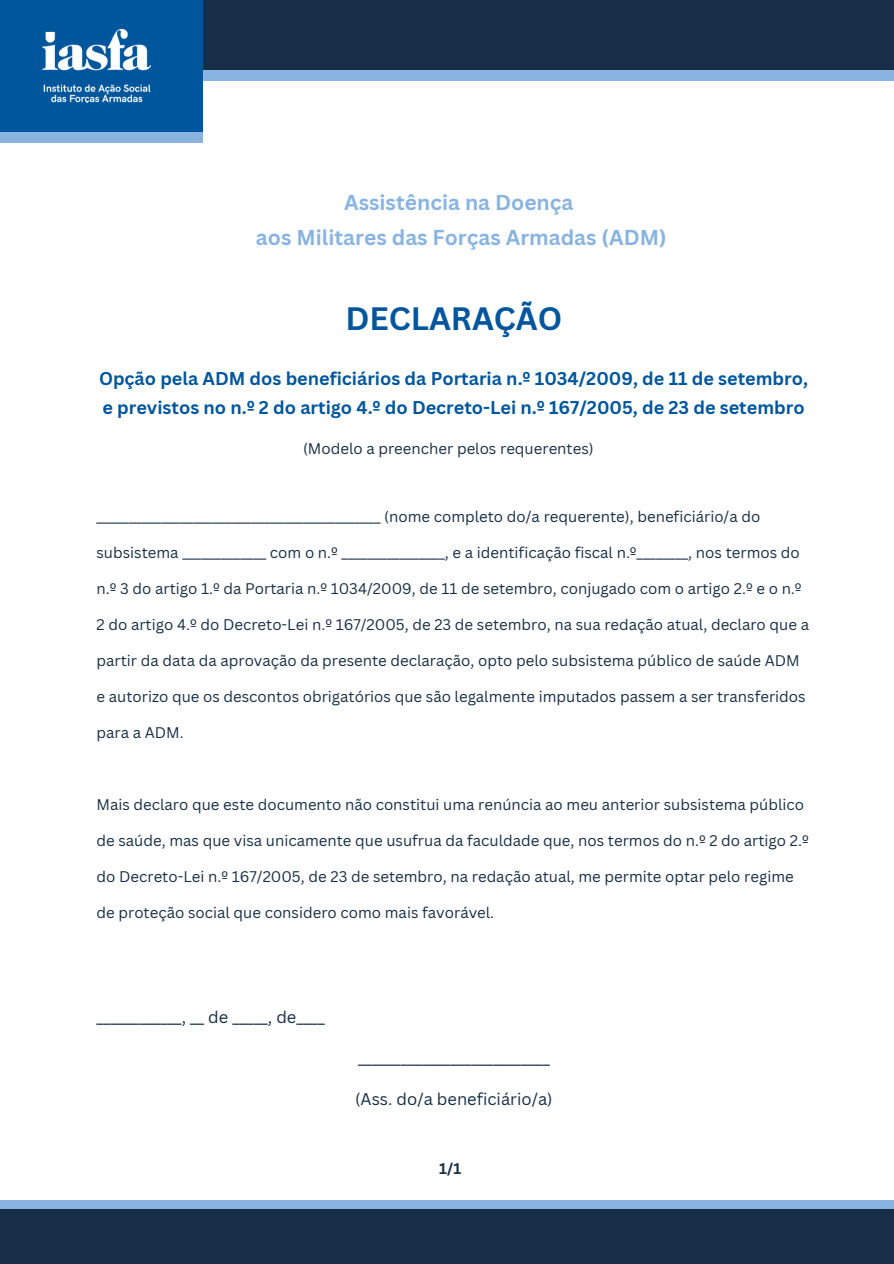
<style>
.page{position:relative;width:894px;height:1264px;background:#fff}
.page>*{position:absolute;margin:0;border:0;box-sizing:border-box;transform-origin:0 0}
.t1{font:700 31.5px "Canva Sans";color:#00569d}
.t2{font:700 21px/34.8px "Canva Sans";color:#89b4e1;text-align:center}
.t3{font:700 18px/29.2px "Canva Sans";color:#00569d}
.t4{font:16.5px "Canva Sans";color:#172e46}
.t5{font:15px "Canva Sans";color:#172e46}
.t6{font:700 15px "Canva Sans";color:#172e46}
</style>
<div class="page">
<div style="left:0;top:0;width:893px;height:81px;background:#89b4e1"></div>
<div style="left:0;top:0;width:893px;height:69px;background:#172e46"></div>
<div style="left:0;top:0;width:202px;height:142px;background:#89b4e1"></div>
<div style="left:0;top:0;width:203px;height:132px;background:#00569d"></div>
<img style="left:43px;top:29px;width:108px;height:74px">
<div style="left:0;top:1199px;width:893px;height:50px;background:#89b4e1"></div>
<div style="left:0;top:1209px;width:893px;height:54px;background:#172e46"></div>
<h5 class="t2" style="left:256px;top:184px;width:412px">Assistência na Doença<br>aos Militares das Forças Armadas (ADM)</h5>
<h3 class="t1" style="left:345px;top:296px;width:218px">DECLARAÇÃO</h3>
<p class="t3" style="left:99px;top:363px;width:710px">Opção pela ADM dos beneficiários da Portaria n.º 1034/2009, de 11 de setembro, e previstos no n.º 2 do artigo 4.º do Decreto-Lei n.º 167/2005, de 23 de setembro</p>
<h4 class="t5" style="left:303px;top:437px;width:292px">(Modelo a preencher pelos requerentes)</h4>
<h2 class="t5" style="left:96px;top:505px;width:665px">____________________________________________ (nome completo do/a requerente), beneficiário/a do</h2>
<h2 class="t5" style="left:96px;top:541px;width:704px">subsistema _____________ com o n.º ________________, e a identificação fiscal n.º________, nos termos do</h2>
<h2 class="t5" style="left:96px;top:577px;width:706px">n.º 3 do artigo 1.º da Portaria n.º 1034/2009, de 11 de setembro, conjugado com o artigo 2.º e o n.º</h2>
<h2 class="t5" style="left:96px;top:613px;width:713px">2 do artigo 4.º do Decreto-Lei n.º 167/2005, de 23 de setembro, na sua redação atual, declaro que a</h2>
<h2 class="t5" style="left:96px;top:649px;width:704px">partir da data da aprovação da presente declaração, opto pelo subsistema público de saúde ADM</h2>
<h2 class="t5" style="left:96px;top:685px;width:710px">e autorizo que os descontos obrigatórios que são legalmente imputados passem a ser transferidos</h2>
<h2 class="t5" style="left:96px;top:721px;width:89px">para a ADM.</h2>
<h1 class="t5" style="left:96px;top:793px;width:708px">Mais declaro que este documento não constitui uma renúncia ao meu anterior subsistema público</h1>
<h1 class="t5" style="left:96px;top:829px;width:713px">de saúde, mas que visa unicamente que usufrua da faculdade que, nos termos do n.º 2 do artigo 2.º</h1>
<h1 class="t5" style="left:96px;top:865px;width:698px">do Decreto-Lei n.º 167/2005, de 23 de setembro, na redação atual, me permite optar pelo regime</h1>
<h1 class="t5" style="left:96px;top:901px;width:399px">de proteção social que considero como mais favorável.</h1>
<p class="t4" style="left:96px;top:1005px;width:230px">____________, __ de _____, de____</p>
<p class="t4" style="left:358px;top:1046px;width:193px">___________________________</p>
<p class="t4" style="left:355px;top:1086px;width:199px">(Ass. do/a beneficiário/a)</p>
<p class="t6" style="left:439px;top:1157px;width:24px">1/1</p>
</div>
